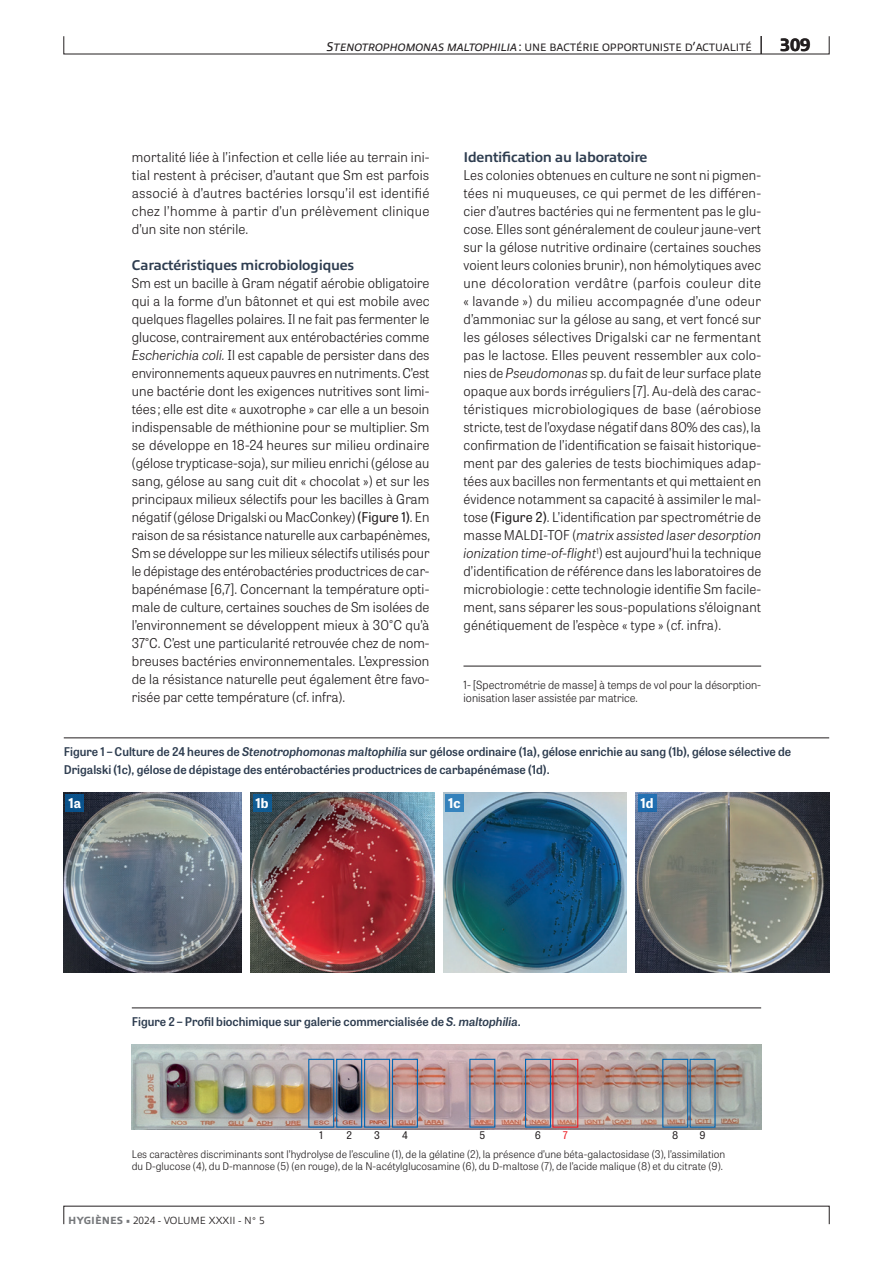
<style>
.page{position:relative;width:893px;height:1263px;background:#fff}
.page>*{position:absolute;margin:0;border:0;box-sizing:border-box;transform-origin:0 0}
.t1{font:800 18px "Allumi Std";color:#231f20}
.t2{font:700 14.25px "Allumi Std";letter-spacing:-.02em;color:#2e3d50}
.t3{font:300 13.5px/18px "Tablet Gothic";letter-spacing:.01em;color:#231f20;text-align:justify}
.t4{font:700 13.5px "Tablet Gothic";color:#fff}
.t5{font:600 12px/18px "Tablet Gothic";color:#2e3d50}
.t6{font:300 11.25px/13.5px "Tablet Gothic";color:#231f20}
.t7{font:10.8px "Allumi Std Regular SC850";letter-spacing:-.015em;color:#231f20}
.t8{font:300 10.5px/12.6px "Tablet Gothic";letter-spacing:.005em;color:#231f20}
.t9{font:300 10.5px "Allumi Std";color:#231f20}
.t10{font:10.5px "Tablet Gothic";color:#231f20}
.t11{font:10.5px "Tablet Gothic";color:#ee1d23}
.s1{font-family:"Allumi Std Book Italic SC850";font-size:12.75px}
.s2{font-family:"Allumi Std Book Italic SC850"}
.s3{font-size:12.75px}
.s4{font-style:italic}
.s5{font-weight:400}
.s6{font-weight:800;color:#76787b}
</style>
<div class="page">
<hr style="left:463px;top:666px;width:298px;height:1px;background:#231f20">
<img style="left:64px;top:792px;width:178px;height:180px">
<img style="left:251px;top:792px;width:183px;height:180px">
<img style="left:443px;top:792px;width:184px;height:180px">
<img style="left:636px;top:792px;width:193px;height:180px">
<hr style="left:64px;top:738px;width:765px;height:1px;background:#231f20">
<div style="left:66px;top:794px;width:18px;height:17px;background:#0a528c"></div>
<div style="left:253px;top:794px;width:18px;height:17px;background:#105c94"></div>
<div style="left:445px;top:794px;width:18px;height:17px;background:#3582bc"></div>
<div style="left:638px;top:794px;width:18px;height:17px;background:#216fb0"></div>
<hr style="left:132px;top:1008px;width:629px;height:1px;background:#231f20">
<img style="left:132px;top:1044px;width:629px;height:85px">
<div style="left:308px;top:1059px;width:26px;height:69px;border:1px solid #0166b3"></div>
<div style="left:336px;top:1059px;width:26px;height:69px;border:1px solid #0166b3"></div>
<div style="left:364px;top:1059px;width:26px;height:69px;border:1px solid #0166b3"></div>
<div style="left:392px;top:1059px;width:26px;height:69px;border:1px solid #0166b3"></div>
<div style="left:469px;top:1059px;width:26px;height:69px;border:1px solid #0166b3"></div>
<div style="left:525px;top:1059px;width:26px;height:69px;border:1px solid #0166b3"></div>
<div style="left:552px;top:1059px;width:26px;height:69px;border:1px solid #ee1d23"></div>
<div style="left:662px;top:1059px;width:26px;height:69px;border:1px solid #0166b3"></div>
<div style="left:690px;top:1059px;width:26px;height:69px;border:1px solid #0166b3"></div>
<svg style="left:761px;top:36px;width:1px;height:18px"></svg>
<p class="t7" style="left:326px;top:41px;width:427px"><span class="s1">S</span><span class="s2">TENOTROPHOMONAS MALTOPHILIA</span><span class="s3">:</span> UNE BACTÉRIE OPPORTUNISTE D<span class="s3">’</span>ACTUALITÉ</p>
<h1 class="t1" style="left:780px;top:35px;width:32px">309</h1>
<p class="t3" style="left:132px;top:148px;width:299px">mortalité liée à l’infection et celle liée au terrain ini&shy;tial restent à préciser, d’autant que Sm est parfois associé à d’autres bactéries lorsqu’il est identifié chez l’homme à partir d’un prélèvement clinique d’un site non stérile.</p>
<p class="t2" style="left:132px;top:257px;width:224px">Caractéristiques microbiologiques</p>
<p class="t3" style="left:132px;top:274px;width:299px">Sm est un bacille à Gram négatif aérobie obligatoire qui a la forme d’un bâtonnet et qui est mobile avec quelques flagelles polaires. Il ne fait pas fermenter le glucose, contrairement aux entérobactéries comme <span class="s4">Escherichia coli.</span> Il est capable de persister dans des environnements aqueux pauvres en nutriments. C’est une bactérie dont les exigences nutritives sont limi&shy;tées ; elle est dite « auxotrophe » car elle a un besoin indispensable de méthionine pour se multiplier. Sm se développe en 18-24 heures sur milieu ordinaire (gélose trypticase-soja), sur milieu enrichi (gélose au sang, gélose au sang cuit dit « chocolat ») et sur les principaux milieux sélectifs pour les bacilles à Gram négatif (gélose Drigalski ou MacConkey) <span class="s5">(Figure 1)</span>. En raison de sa résistance naturelle aux carbapénèmes, Sm se développe sur les milieux sélectifs utilisés pour le dépistage des entérobactéries productrices de car&shy;bapénémase [6,7]. Concernant la température opti&shy;male de culture, certaines souches de Sm isolées de l’environnement se développent mieux à 30°C qu’à 37°C. C’est une particularité retrouvée chez de nom&shy;breuses bactéries environnementales. L’expression de la résistance naturelle peut également être favo&shy;risée par cette température (cf. infra).</p>
<p class="t2" style="left:463px;top:149px;width:185px">Identification au laboratoire</p>
<p class="t3" style="left:463px;top:166px;width:299px">Les colonies obtenues en culture ne sont ni pigmen&shy;tées ni muqueuses, ce qui permet de les différen&shy;cier d’autres bactéries qui ne fermentent pas le glu&shy;cose. Elles sont généralement de couleur jaune-vert sur la gélose nutritive ordinaire (certaines souches voient leurs colonies brunir), non hémolytiques avec une décoloration verdâtre (parfois couleur dite « lavande ») du milieu accompagnée d’une odeur d’ammoniac sur la gélose au sang, et vert foncé sur les géloses sélectives Drigalski car ne fermentant pas le lactose. Elles peuvent ressembler aux colo&shy;nies de <span class="s4">Pseudomonas</span> sp. du fait de leur surface plate opaque aux bords irréguliers [7]. Au-delà des carac&shy;téristiques microbiologiques de base (aérobiose stricte, test de l’oxydase négatif dans 80% des cas), la confirmation de l’identification se faisait historique&shy;ment par des galeries de tests biochimiques adap&shy;tées aux bacilles non fermentants et qui mettaient en évidence notamment sa capacité à assimiler le mal&shy;tose <span class="s5">(Figure 2)</span>. L’identification par spectrométrie de masse MALDI-TOF (<span class="s4">matrix assisted laser desorption ionization time-of-flight</span><sup>1</sup>) est aujourd’hui la technique d’identification de référence dans les laboratoires de microbiologie : cette technologie identifie Sm facile&shy;ment, sans séparer les sous-populations s’éloignant génétiquement de l’espèce « type » (cf. infra).</p>
<p class="t6" style="left:463px;top:677px;width:299px">1- [Spectrométrie de masse] à temps de vol pour la désorption&shy;ionisation laser assistée par matrice.</p>
<p class="t5" style="left:64px;top:742px;width:729px">Figure 1 – Culture de 24 heures de <span class="s4">Stenotrophomonas maltophilia</span> sur gélose ordinaire (1a), gélose enrichie au sang (1b), gélose sélective de<br>Drigalski (1c), gélose de dépistage des entérobactéries productrices de carbapénémase (1d).</p>
<p class="t4" style="left:69px;top:794px;width:14px">1a</p>
<p class="t4" style="left:255px;top:794px;width:15px">1b</p>
<p class="t4" style="left:448px;top:794px;width:14px">1c</p>
<p class="t4" style="left:640px;top:794px;width:15px">1d</p>
<p class="t5" style="left:132px;top:1012px;width:391px">Figure 2 – Profil biochimique sur galerie commercialisée de <span class="s4">S. maltophilia</span>.</p>
<p class="t10" style="left:319px;top:1128px;width:5px">1</p>
<p class="t10" style="left:346px;top:1128px;width:7px">2</p>
<p class="t10" style="left:374px;top:1128px;width:7px">3</p>
<p class="t10" style="left:402px;top:1128px;width:7px">4</p>
<p class="t10" style="left:479px;top:1128px;width:7px">5</p>
<p class="t10" style="left:535px;top:1128px;width:8px">6</p>
<p class="t11" style="left:563px;top:1128px;width:6px">7</p>
<p class="t10" style="left:672px;top:1128px;width:8px">8</p>
<p class="t10" style="left:699px;top:1128px;width:8px">9</p>
<p class="t8" style="left:132px;top:1147px;width:595px">Les caractères discriminants sont l’hydrolyse de l’esculine (1), de la gélatine (2), la présence d’une béta-galactosidase (3), l’assimilation du D-glucose (4), du D-mannose (5) (en rouge), de la N-acétylglucosamine (6), du D-maltose (7), de l’acide malique (8) et du citrate (9).</p>
<p class="t9" style="left:68px;top:1215px;width:198px"><span class="s6">HYGIÈNES •</span> 2024 - VOLUME XXXII - N° 5</p>
</div>
